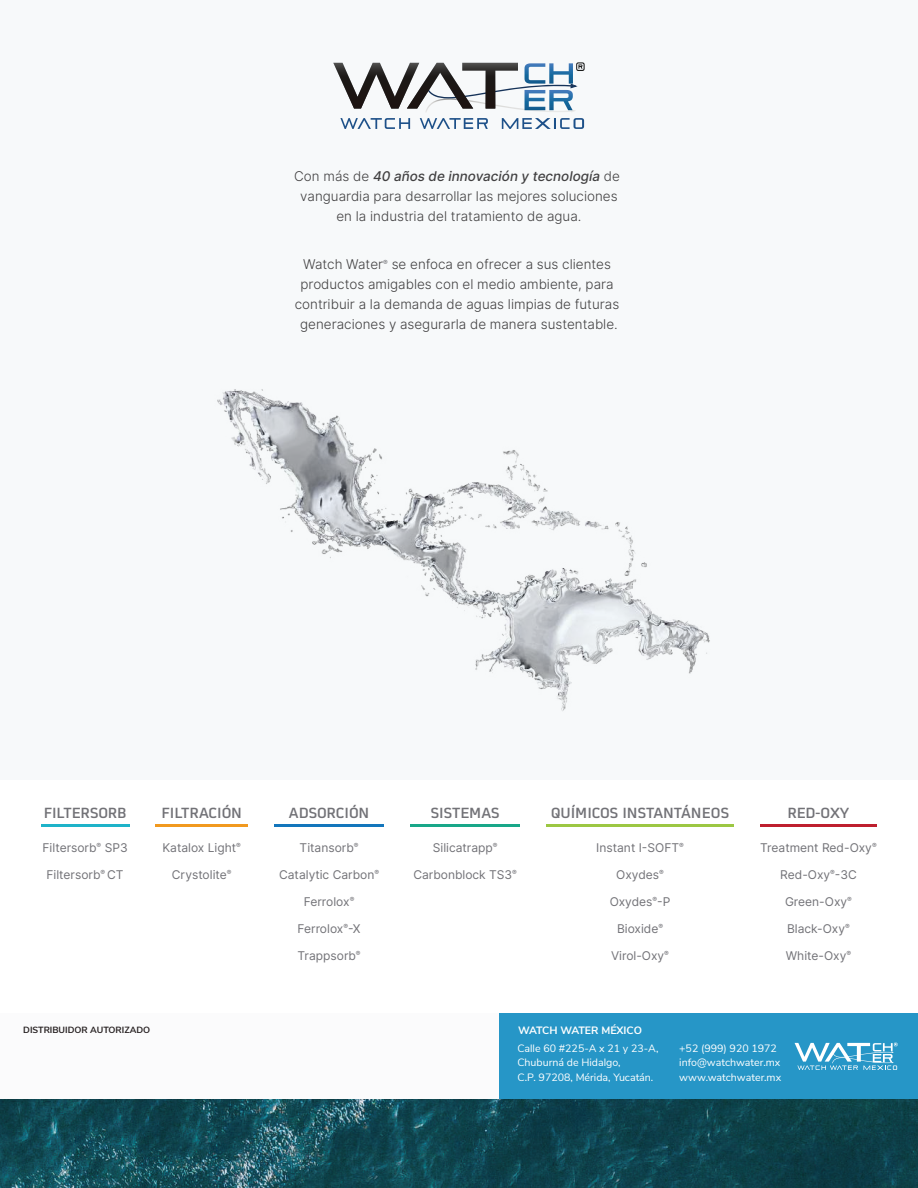
<style>
.page{position:relative;width:918px;height:1188px;background:#fff}
.page>*{position:absolute;margin:0;border:0;box-sizing:border-box;transform-origin:0 0}
.t1{font:500 14.4px "Martian B Thai";color:#727277}
.t2{font:13.5px/20.1px "Inter Light BETA";color:#414041;text-align:center}
.t3{font:italic 500 13.5px "Inter";color:#414041}
.t4{font:12px "Inter";color:#727277}
.t5{font:10.65px/14.2px "Nunito Sans";color:#fff}
.t6{font:700 10.65px "Nunito Sans";letter-spacing:-.005em;color:#fff}
.t7{font:700 9px "Nunito Sans";color:#272122}
.s1{font-family:"Inter Light BETA";font-weight:400;font-style:normal}
</style>
<div class="page">
<div style="left:0;top:0;width:918px;height:1182px;background:#f7f9fa"></div>
<div style="left:0;top:780px;width:918px;height:312px;background:#fff"></div>
<svg style="left:333px;top:62px;width:252px;height:67px"></svg>
<img style="left:0;top:1098px;width:918px;height:90px">
<img style="left:217px;top:389px;width:493px;height:322px">
<hr style="left:760px;top:824px;width:117px;height:2px;background:#be1f2e">
<hr style="left:410px;top:824px;width:110px;height:2px;background:#18a789">
<hr style="left:274px;top:824px;width:110px;height:2px;background:#1376bc">
<hr style="left:156px;top:824px;width:92px;height:2px;background:#f1991f">
<hr style="left:41px;top:824px;width:88px;height:2px;background:#1eb3c9">
<hr style="left:546px;top:824px;width:188px;height:2px;background:#9cc743">
<div style="left:0;top:1013px;width:918px;height:85px;background:#fbfbfc"></div>
<div style="left:500px;top:1013px;width:418px;height:85px;background:#2696c7"></div>
<svg style="left:795px;top:1043px;width:102px;height:27px"></svg>
<p class="t3" style="left:294px;top:166px;width:327px"><span class="s1">Con más de</span> 40 años de innovación y tecnología <span class="s1">de</span></p>
<p class="t2" style="left:300px;top:187px;width:319px">vanguardia para desarrollar las mejores soluciones en la industria del tratamiento de agua.</p>
<p class="t2" style="left:295px;top:254px;width:326px">Watch Water<sup>®</sup> se enfoca en ofrecer a sus clientes productos amigables con el medio ambiente, para contribuir a la demanda de aguas limpias de futuras generaciones y asegurarla de manera sustentable.</p>
<p class="t1" style="left:44px;top:801px;width:84px">FILTERSORB</p>
<p class="t4" style="left:43px;top:838px;width:87px">Filtersorb<sup>®</sup> SP3</p>
<p class="t4" style="left:47px;top:866px;width:79px">Filtersorb<sup>®</sup> CT</p>
<p class="t1" style="left:162px;top:801px;width:82px">FILTRACIÓN</p>
<p class="t4" style="left:162px;top:838px;width:80px">Katalox Light<sup>®</sup></p>
<p class="t4" style="left:172px;top:866px;width:61px">Crystolite<sup>®</sup></p>
<p class="t1" style="left:289px;top:801px;width:82px">ADSORCIÓN</p>
<p class="t4" style="left:300px;top:838px;width:60px">Titansorb<sup>®</sup></p>
<p class="t4" style="left:279px;top:866px;width:102px">Catalytic Carbon<sup>®</sup></p>
<p class="t4" style="left:304px;top:893px;width:52px">Ferrolox<sup>®</sup></p>
<p class="t4" style="left:298px;top:920px;width:65px">Ferrolox<sup>®</sup>-X</p>
<p class="t4" style="left:298px;top:947px;width:65px">Trappsorb<sup>®</sup></p>
<p class="t1" style="left:431px;top:801px;width:70px">SISTEMAS</p>
<p class="t4" style="left:433px;top:838px;width:66px">Silicatrapp<sup>®</sup></p>
<p class="t4" style="left:413px;top:866px;width:105px">Carbonblock TS3<sup>®</sup></p>
<p class="t1" style="left:551px;top:801px;width:179px">QUÍMICOS INSTANTÁNEOS</p>
<p class="t4" style="left:596px;top:838px;width:89px">Instant I-SOFT<sup>®</sup></p>
<p class="t4" style="left:616px;top:866px;width:49px">Oxydes<sup>®</sup></p>
<p class="t4" style="left:610px;top:893px;width:62px">Oxydes<sup>®</sup>-P</p>
<p class="t4" style="left:617px;top:920px;width:48px">Bioxide<sup>®</sup></p>
<p class="t4" style="left:611px;top:947px;width:59px">Virol-Oxy<sup>®</sup></p>
<p class="t7" style="left:23px;top:1023px;width:128px">DISTRIBUIDOR AUTORIZADO</p>
<p class="t6" style="left:518px;top:1022px;width:125px">WATCH WATER MÉXICO</p>
<p class="t1" style="left:788px;top:801px;width:63px">RED-OXY</p>
<p class="t4" style="left:760px;top:838px;width:118px">Treatment Red-Oxy<sup>®</sup></p>
<p class="t4" style="left:780px;top:866px;width:78px">Red-Oxy<sup>®</sup>-3C</p>
<p class="t4" style="left:785px;top:893px;width:68px">Green-Oxy<sup>®</sup></p>
<p class="t4" style="left:787px;top:920px;width:64px">Black-Oxy<sup>®</sup></p>
<p class="t4" style="left:786px;top:947px;width:67px">White-Oxy<sup>®</sup></p>
<p class="t5" style="left:517px;top:1041px;width:143px">Calle 60 #225-A x 21 y 23-A,<br>Chuburná de Hidalgo,<br>C.P. 97208, Mérida, Yucatán.</p>
<p class="t5" style="left:679px;top:1041px;width:103px">+52 (999) 920 1972 info@watchwater.mx www.watchwater.mx</p>
</div>
